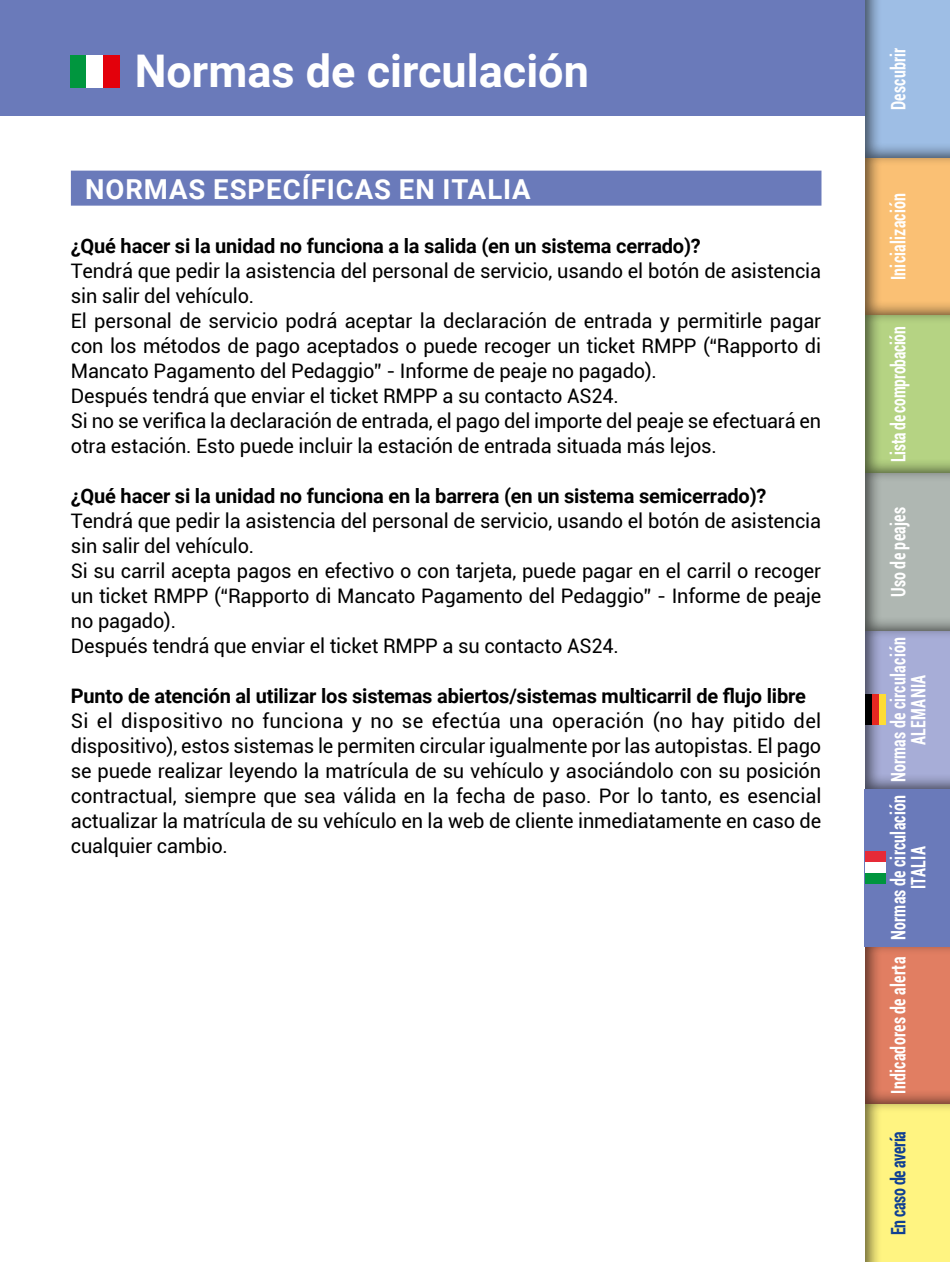
<style>
.page{position:relative;width:950px;height:1262px;background:#fff}
.page>*{position:absolute;margin:0;border:0;box-sizing:border-box;transform-origin:0 0}
.t1{font:700 45px "Roboto";color:#fff}
.t2{font:700 27.5px "Roboto";letter-spacing:.035em;color:#fff}
.txt_fr{font:20px/25px "Roboto";letter-spacing:-.01em;color:#000}
.txt_fr-2{font:700 20px "Roboto";letter-spacing:-.01em;color:#000}
.t3{font:700 condensed 20px "Roboto";letter-spacing:.015em;color:#fff;scale:.8 1}
.t4{font:700 condensed 20px "Roboto";letter-spacing:-.01em;color:#fff;scale:.78 1}
.t5{font:700 condensed 20px "Roboto";letter-spacing:-.02em;color:#0f3f93;scale:.8 1}
</style>
<div class="page">
<div style="left:0;top:0;width:950px;height:116px;background:#6a7aba"></div>
<div style="left:71px;top:171px;width:750px;height:35px;background:#6a7aba"></div>
<div style="left:71px;top:55px;width:16px;height:32px;background:#00963e"></div>
<div style="left:87px;top:55px;width:16px;height:32px;background:#fff"></div>
<div style="left:103px;top:55px;width:16px;height:32px;background:#e3000b"></div>
<div style="left:842px;top:0;width:108px;height:158px;background:#000;opacity:.6"></div>
<div style="left:842px;top:138px;width:108px;height:178px;background:#000;opacity:.6"></div>
<div style="left:842px;top:296px;width:108px;height:178px;background:#000;opacity:.6"></div>
<div style="left:842px;top:927px;width:108px;height:177px;background:#000;opacity:.6"></div>
<div style="left:842px;top:612px;width:108px;height:177px;background:#000;opacity:.6"></div>
<div style="left:865px;top:788px;width:85px;height:158px;background:#6a7aba"></div>
<div style="left:842px;top:454px;width:108px;height:177px;background:#000;opacity:.6"></div>
<div style="left:842px;top:1085px;width:108px;height:176px;background:#000;opacity:.6"></div>
<div style="left:865px;top:873px;width:20px;height:10px;background:#00953e"></div>
<div style="left:865px;top:862px;width:20px;height:11px;background:#fff"></div>
<div style="left:865px;top:851px;width:20px;height:11px;background:#e62a37"></div>
<div style="left:865px;top:694px;width:7px;height:31px;background:#000"></div>
<div style="left:872px;top:694px;width:7px;height:31px;background:#e62822"></div>
<div style="left:879px;top:694px;width:6px;height:31px;background:#fedc34"></div>
<p class="t1" style="left:135px;top:40px;width:456px">Normas de circulación</p>
<p class="t2" style="left:85px;top:170px;width:447px">NORMAS ESPECÍFICAS EN ITALIA</p>
<p class="txt_fr-2" style="left:71px;top:232px;width:631px">¿Qué hacer si la unidad no funciona a la salida (en un sistema cerrado)?</p>
<p class="txt_fr" style="left:71px;top:258px;width:751px">Tendrá que pedir la asistencia del personal de servicio, usando el botón de asistencia sin salir del vehículo.</p>
<p class="txt_fr" style="left:71px;top:308px;width:752px;text-align:justify">El personal de servicio podrá aceptar la declaración de entrada y permitirle pagar con los métodos de pago aceptados o puede recoger un ticket RMPP (“Rapporto di Mancato Pagamento del Pedaggio” - Informe de peaje no pagado).</p>
<p class="txt_fr" style="left:71px;top:383px;width:549px">Después tendrá que enviar el ticket RMPP a su contacto AS24.</p>
<p class="txt_fr" style="left:71px;top:408px;width:751px">Si no se verifica la declaración de entrada, el pago del importe del peaje se efectuará en otra estación. Esto puede incluir la estación de entrada situada más lejos.</p>
<p class="txt_fr-2" style="left:71px;top:482px;width:697px">¿Qué hacer si la unidad no funciona en la barrera (en un sistema semicerrado)?</p>
<p class="txt_fr" style="left:71px;top:508px;width:751px">Tendrá que pedir la asistencia del personal de servicio, usando el botón de asistencia sin salir del vehículo.</p>
<p class="txt_fr" style="left:71px;top:558px;width:752px;text-align:justify">Si su carril acepta pagos en efectivo o con tarjeta, puede pagar en el carril o recoger un ticket RMPP (“Rapporto di Mancato Pagamento del Pedaggio” - Informe de peaje no pagado).</p>
<p class="txt_fr" style="left:71px;top:633px;width:549px">Después tendrá que enviar el ticket RMPP a su contacto AS24.</p>
<p class="txt_fr-2" style="left:71px;top:682px;width:736px">Punto de atención al utilizar los sistemas abiertos/sistemas multicarril de flujo libre</p>
<p class="txt_fr" style="left:71px;top:708px;width:752px;text-align:justify">Si el dispositivo no funciona y no se efectúa una operación (no hay pitido del dispositivo), estos sistemas le permiten circular igualmente por las autopistas. El pago se puede realizar leyendo la matrícula de su vehículo y asociándolo con su posición contractual, siempre que sea válida en la fecha de paso. Por lo tanto, es esencial actualizar la matrícula de su vehículo en la web de cliente inmediatamente en caso de cualquier cambio.</p>
<p class="t3" style="left:884px;top:110px;width:80px;rotate:-90deg">Descubrir</p>
<p class="t3" style="left:884px;top:280px;width:110px;rotate:-90deg">Inicialización</p>
<p class="t4" style="left:884px;top:462px;width:176px;rotate:-90deg">Lista de comprobación</p>
<p class="t3" style="left:884px;top:597px;width:114px;rotate:-90deg">Uso de peajes</p>
<p class="t3" style="left:884px;top:782px;width:183px;rotate:-90deg">Normas de circulación</p>
<p class="t3" style="left:904px;top:745px;width:90px;rotate:-90deg">ALEMANIA</p>
<p class="t3" style="left:884px;top:940px;width:183px;rotate:-90deg">Normas de circulación</p>
<p class="t3" style="left:904px;top:889px;width:55px;rotate:-90deg">ITALIA</p>
<p class="t3" style="left:884px;top:1093px;width:172px;rotate:-90deg">Indicadores de alerta</p>
<p class="t5" style="left:884px;top:1235px;width:132px;rotate:-90deg">En caso de avería</p>
</div>
